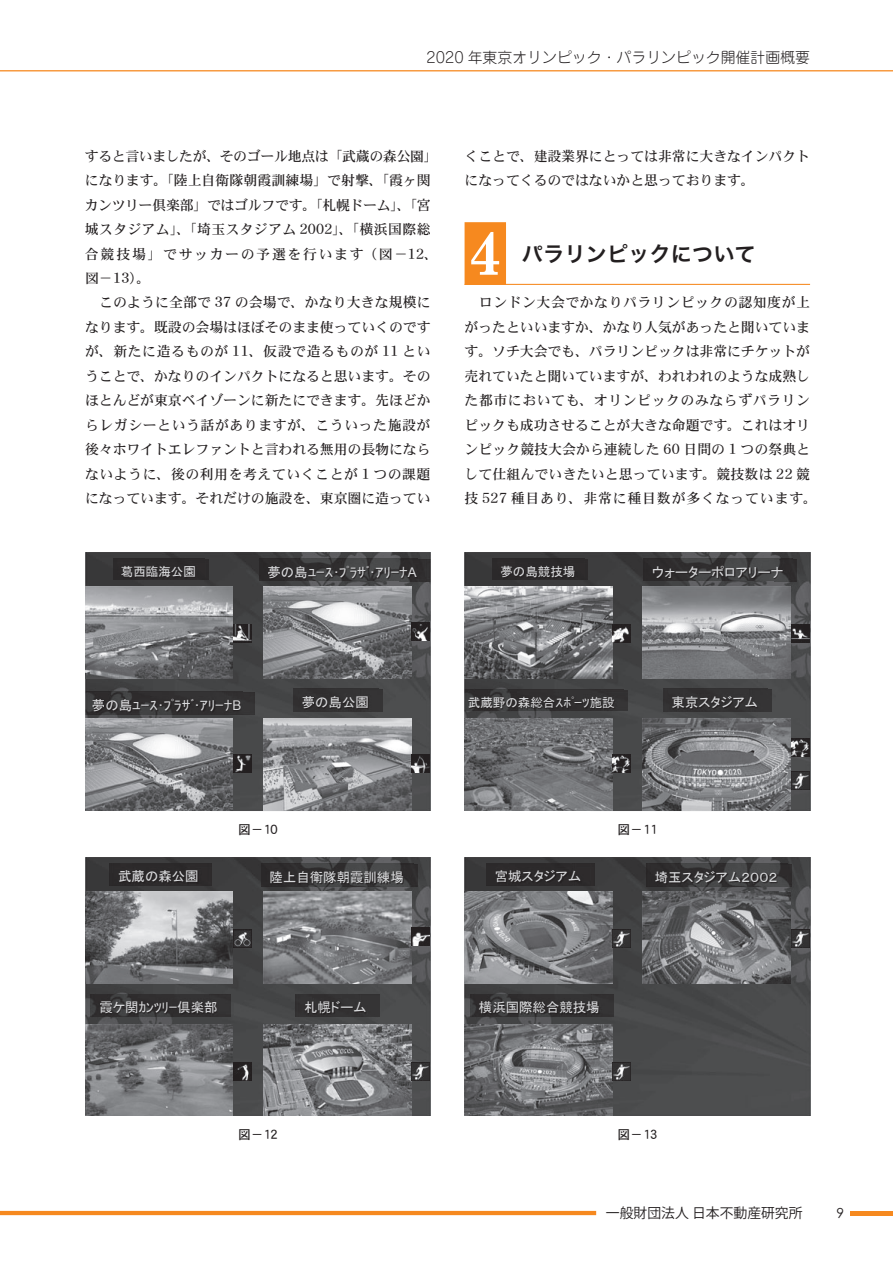
<style>
.page{position:relative;width:893px;height:1263px;background:#fff}
.page>*{position:absolute;margin:0;border:0;box-sizing:border-box;transform-origin:0 0}
.t1{font:700 61.65px "Century Schoolbook";color:#fff;scale:.95 1}
.t2{font:21.3px "Hira Kaku Pro W6";color:#231f20}
.t3{font:300 14.85px "Jun 101 Pro";color:#231f20}
.t4{font:13.8px/24.5px "DFHS Mincho W5 WINP RKSJ H";color:#231f20}
.t5{font:13.8px "Koz Go Pro";color:#231f20}
.t6{font:13.8px "Century Gothic";color:#231f20}
.t7{font:13.35px "MS P Gothic";color:#d9dadc}
.t8{font:12.75px "DFHS Gothic W5 WINP RKSJ H";color:#231f20}
.t9{font:12.45px "MS P Gothic";color:#d9dadc}
.s1{font-family:"Arial"}
</style>
<div class="page">
<hr style="left:850px;top:1211px;width:43px;height:4px;background:#f6891f">
<hr style="left:0;top:1211px;width:596px;height:4px;background:#f6891f">
<div style="left:465px;top:222px;width:41px;height:63px;background:#f6891f"></div>
<hr style="left:465px;top:284px;width:345px;height:1px;background:#f6891f">
<hr style="left:0;top:70px;width:893px;height:1px;background:#f6891f">
<img style="left:85px;top:553px;width:346px;height:257px">
<div style="left:113px;top:559px;width:92px;height:21px;background:#2b292a"></div>
<img style="left:188px;top:560px;width:20px;height:20px">
<img style="left:293px;top:689px;width:85px;height:23px">
<img style="left:360px;top:690px;width:22px;height:22px">
<img style="left:259px;top:558px;width:159px;height:23px">
<img style="left:400px;top:559px;width:8px;height:22px">
<img style="left:408px;top:559px;width:22px;height:22px">
<img style="left:85px;top:586px;width:148px;height:92px">
<img style="left:233px;top:624px;width:18px;height:18px">
<img style="left:263px;top:586px;width:148px;height:92px">
<img style="left:411px;top:623px;width:18px;height:18px">
<img style="left:85px;top:719px;width:148px;height:91px">
<img style="left:85px;top:692px;width:139px;height:22px">
<img style="left:224px;top:692px;width:9px;height:22px">
<img style="left:233px;top:692px;width:22px;height:22px">
<img style="left:233px;top:755px;width:18px;height:18px">
<img style="left:263px;top:719px;width:148px;height:91px">
<img style="left:411px;top:755px;width:18px;height:18px">
<img style="left:85px;top:858px;width:346px;height:257px">
<div style="left:110px;top:863px;width:98px;height:23px;background:#2b292a"></div>
<img style="left:190px;top:864px;width:22px;height:22px">
<img style="left:91px;top:994px;width:136px;height:23px">
<img style="left:209px;top:995px;width:22px;height:22px">
<img style="left:296px;top:994px;width:80px;height:23px">
<img style="left:358px;top:995px;width:22px;height:22px">
<img style="left:261px;top:863px;width:152px;height:23px">
<img style="left:395px;top:864px;width:22px;height:22px">
<img style="left:85px;top:891px;width:148px;height:92px">
<img style="left:233px;top:929px;width:18px;height:18px">
<img style="left:263px;top:891px;width:148px;height:92px">
<img style="left:411px;top:928px;width:18px;height:18px">
<img style="left:85px;top:1024px;width:148px;height:91px">
<img style="left:233px;top:1063px;width:18px;height:18px">
<img style="left:263px;top:1024px;width:148px;height:91px">
<img style="left:411px;top:1063px;width:18px;height:18px">
<img style="left:465px;top:858px;width:345px;height:257px">
<div style="left:486px;top:863px;width:105px;height:23px;background:#2b292a"></div>
<img style="left:573px;top:864px;width:21px;height:22px">
<img style="left:471px;top:994px;width:138px;height:23px">
<img style="left:591px;top:995px;width:22px;height:22px">
<img style="left:646px;top:863px;width:141px;height:23px">
<img style="left:769px;top:864px;width:22px;height:22px">
<img style="left:465px;top:891px;width:147px;height:92px">
<img style="left:613px;top:929px;width:18px;height:18px">
<img style="left:643px;top:891px;width:148px;height:92px">
<img style="left:791px;top:929px;width:18px;height:18px">
<img style="left:465px;top:1024px;width:147px;height:91px">
<img style="left:613px;top:1063px;width:18px;height:18px">
<img style="left:465px;top:553px;width:345px;height:257px">
<div style="left:493px;top:559px;width:91px;height:21px;background:#2b292a"></div>
<img style="left:568px;top:560px;width:20px;height:20px">
<img style="left:465px;top:690px;width:142px;height:21px">
<img style="left:607px;top:690px;width:20px;height:21px">
<img style="left:663px;top:689px;width:105px;height:23px">
<img style="left:750px;top:690px;width:21px;height:22px">
<img style="left:643px;top:558px;width:150px;height:23px">
<img style="left:775px;top:559px;width:22px;height:22px">
<img style="left:465px;top:586px;width:147px;height:92px">
<img style="left:613px;top:624px;width:18px;height:18px">
<img style="left:643px;top:586px;width:148px;height:92px">
<img style="left:791px;top:624px;width:18px;height:18px">
<img style="left:465px;top:719px;width:147px;height:91px">
<img style="left:613px;top:755px;width:18px;height:18px">
<img style="left:643px;top:719px;width:148px;height:91px">
<img style="left:791px;top:739px;width:18px;height:18px">
<img style="left:791px;top:771px;width:18px;height:18px">
<p class="t3" style="left:426px;top:46px;width:385px">2020 年東京オリンピック・パラリンピック開催計画概要</p>
<p class="t4" style="left:85px;top:144px;width:354px">すると言いましたが、そのゴール地点は「武蔵の森公園」になります。「陸上自衛隊朝霞訓練場」で射撃、「霞ヶ関カンツリー倶楽部」ではゴルフです。「札幌ドーム」、「宮城スタジアム」、「埼玉スタジアム 2002」、「横浜国際総合競技場」でサッカーの予選を行います（図－12、図－13）。<br>　このように全部で 37 の会場で、かなり大きな規模になります。既設の会場はほぼそのまま使っていくのですが、新たに造るものが 11、仮設で造るものが 11 ということで、かなりのインパクトになると思います。そのほとんどが東京ベイゾーンに新たにできます。先ほどからレガシーという話がありますが、こういった施設が後々ホワイトエレファントと言われる無用の長物にならないように、後の利用を考えていくことが 1 つの課題になっています。それだけの施設を、東京圏に造ってい</p>
<p class="t4" style="left:465px;top:144px;width:347px">くことで、建設業界にとっては非常に大きなインパクトになってくるのではないかと思っております。</p>
<h1 class="t1" style="left:468px;top:205px;width:37px">4</h1>
<h2 class="t2" style="left:522px;top:234px;width:235px">パラリンピックについて</h2>
<p class="t4" style="left:465px;top:290px;width:354px">　ロンドン大会でかなりパラリンピックの認知度が上がったといいますか、かなり人気があったと聞いています。ソチ大会でも、パラリンピックは非常にチケットが売れていたと聞いていますが、われわれのような成熟した都市においても、オリンピックのみならずパラリンピックも成功させることが大きな命題です。これはオリンピック競技大会から連続した 60 日間の 1 つの祭典として仕組んでいきたいと思っています。競技数は 22 競技 527 種目あり、非常に種目数が多くなっています。</p>
<p class="t9" style="left:121px;top:565px;width:76px">葛西臨海公園</p>
<p class="t7" style="left:267px;top:565px;width:151px">夢の島ﾕｰｽ･ﾌﾟﾗｻﾞ･ｱﾘｰﾅ<span class="s1">A</span></p>
<p class="t9" style="left:500px;top:565px;width:76px">夢の島競技場</p>
<p class="t7" style="left:652px;top:565px;width:133px">ウォーターポロアリーナ</p>
<p class="t7" style="left:92px;top:698px;width:151px">夢の島ﾕｰｽ･ﾌﾟﾗｻﾞ･ｱﾘｰﾅ<span class="s1">B</span></p>
<p class="t7" style="left:302px;top:696px;width:69px">夢の島公園</p>
<p class="t9" style="left:468px;top:696px;width:148px">武蔵野の森総合ｽﾎﾟｰﾂ施設</p>
<p class="t7" style="left:672px;top:696px;width:88px">東京スタジアム</p>
<p class="t8" style="left:238px;top:823px;width:41px">図－10</p>
<p class="t8" style="left:618px;top:823px;width:41px">図－11</p>
<p class="t7" style="left:118px;top:870px;width:82px">武蔵の森公園</p>
<p class="t7" style="left:270px;top:870px;width:136px">陸上自衛隊朝霞訓練場</p>
<p class="t7" style="left:495px;top:870px;width:88px">宮城スタジアム</p>
<p class="t7" style="left:99px;top:1001px;width:120px">霞ケ関ｶﾝﾂﾘｰ倶楽部</p>
<p class="t7" style="left:304px;top:1001px;width:64px">札幌ドーム</p>
<p class="t7" style="left:479px;top:1001px;width:122px">横浜国際総合競技場</p>
<p class="t7" style="left:655px;top:870px;width:125px">埼玉スタジアム２００２</p>
<p class="t8" style="left:238px;top:1128px;width:41px">図－12</p>
<p class="t8" style="left:618px;top:1128px;width:41px">図－13</p>
<p class="t5" style="left:606px;top:1204px;width:198px">一般財団法人 日本不動産研究所</p>
<p class="t6" style="left:836px;top:1203px;width:9px">9</p>
</div>
